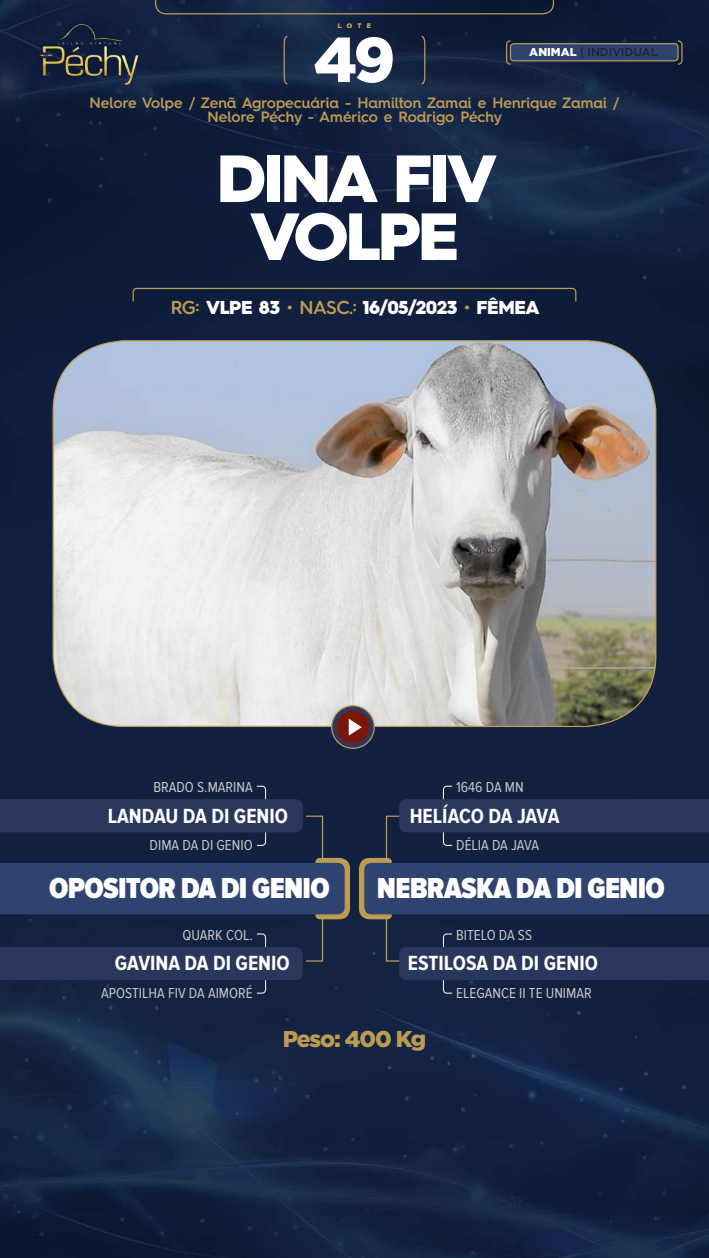
<style>
.page{position:relative;width:709px;height:1258px;background:#fff}
.page>*{position:absolute;margin:0;border:0;box-sizing:border-box;transform-origin:0 0}
.t1{font:900 66.88px/57.9px "Hurme Geometric Sans 4";letter-spacing:-.05em;color:#fff;text-align:center}
.t2{font:900 63.12px "Gotham";color:#fff}
.t3{font:900 30px "Proxima Nova Cond";letter-spacing:-.025em;color:#fff}
.t4{font:900 22.88px "Gotham";color:#bc9b53}
.t5{font:700 21.25px "Proxima Nova Cond";color:#fff}
.t6{font:900 18.75px "Hurme Geometric Sans 4";letter-spacing:-.025em;color:#fff}
.t7{font:15px "Proxima Nova Cond";color:#c6c6c6}
.t8{font:600 15px/13.8px "Hurme Geometric Sans 4";color:#bc9b53;text-align:center}
.t9{font:500 11.38px "Gotham";color:#1b223a}
.t10{font:500 6.25px "Gotham";color:#bc9b53}
.s1{font-weight:900;color:#fff}
.s2{font-weight:600;color:#bc9b53}
</style>
<div class="page">
<img style="left:0;top:0;width:709px;height:1258px">
<svg style="left:155px;top:0;width:399px;height:14px"></svg>
<div style="left:510px;top:44px;width:168px;height:17px;background:#304270;border-radius:4px"></div>
<div style="left:510px;top:43px;width:168px;height:18px;border:1px solid #bc9b53;border-radius:4px"></div>
<svg style="left:505px;top:40px;width:7px;height:25px"></svg>
<svg style="left:676px;top:40px;width:7px;height:25px"></svg>
<svg style="left:283px;top:35px;width:5px;height:50px"></svg>
<svg style="left:420px;top:35px;width:6px;height:50px"></svg>
<img style="left:24px;top:20px;width:135px;height:74px">
<div style="left:386px;top:816px;width:17px;height:146px;border:1px solid #bc9b53"></div>
<div style="left:305px;top:816px;width:18px;height:146px;border:1px solid #bc9b53"></div>
<svg style="left:399px;top:786px;width:310px;height:60px"></svg>
<svg style="left:0;top:786px;width:303px;height:60px"></svg>
<svg style="left:399px;top:933px;width:310px;height:61px"></svg>
<svg style="left:0;top:933px;width:303px;height:61px"></svg>
<svg style="left:359px;top:858px;width:350px;height:61px"></svg>
<svg style="left:0;top:858px;width:350px;height:61px"></svg>
<svg style="left:132px;top:287px;width:445px;height:16px"></svg>
<img style="left:53px;top:341px;width:603px;height:385px">
<svg style="left:332px;top:706px;width:42px;height:42px"></svg>
<div style="left:331px;top:705px;width:44px;height:44px;border:1px solid #bc9b53;border-radius:50%"></div>
<div style="left:336px;top:711px;width:33px;height:32px;background:#7a1709;border-radius:50%"></div>
<svg style="left:349px;top:719px;width:13px;height:17px"></svg>
<p class="t10" style="left:338px;top:22px;width:35px">LOTE</p>
<h2 class="t2" style="left:314px;top:23px;width:83px">49</h2>
<p class="t9" style="left:529px;top:45px;width:130px"><span class="s1">ANIMAL</span> | INDIVIDUAL</p>
<p class="t8" style="left:90px;top:96px;width:531px">Nelore Volpe / Zenã Agropecuária - Hamilton Zamai e Henrique Zamai /<br>Nelore Péchy - Américo e Rodrigo Péchy</p>
<h1 class="t1" style="left:217px;top:149px;width:282px">DINA FIV<br>VOLPE</h1>
<p class="t6" style="left:171px;top:294px;width:370px"><span class="s2">RG:</span> VLPE 83 <span class="s2">• Nasc.:</span> 16/05/2023 <span class="s2">•</span> FÊMEA</p>
<p class="t7" style="left:153px;top:778px;width:101px">BRADO S.MARINA</p>
<p class="t7" style="left:456px;top:778px;width:69px">1646 DA MN</p>
<h3 class="t5" style="left:108px;top:804px;width:182px">LANDAU DA DI GENIO</h3>
<h3 class="t5" style="left:410px;top:804px;width:151px">HELÍACO DA JAVA</h3>
<p class="t7" style="left:150px;top:837px;width:105px">DIMA DA DI GENIO</p>
<p class="t7" style="left:456px;top:837px;width:84px">DÉLIA DA JAVA</p>
<h3 class="t3" style="left:49px;top:871px;width:282px">OPOSITOR DA DI GENIO</h3>
<h3 class="t3" style="left:377px;top:871px;width:289px">NEBRASKA DA DI GENIO</h3>
<p class="t7" style="left:182px;top:926px;width:72px">QUARK COL.</p>
<p class="t7" style="left:456px;top:926px;width:77px">BITELO DA SS</p>
<h3 class="t5" style="left:115px;top:951px;width:176px">GAVINA DA DI GENIO</h3>
<h3 class="t5" style="left:408px;top:951px;width:191px">ESTILOSA DA DI GENIO</h3>
<p class="t7" style="left:101px;top:984px;width:153px">APOSTILHA FIV DA AIMORÉ</p>
<p class="t7" style="left:456px;top:984px;width:137px">ELEGANCE II TE UNIMAR</p>
<h3 class="t4" style="left:283px;top:1026px;width:145px">Peso: 400 Kg</h3>
</div>
